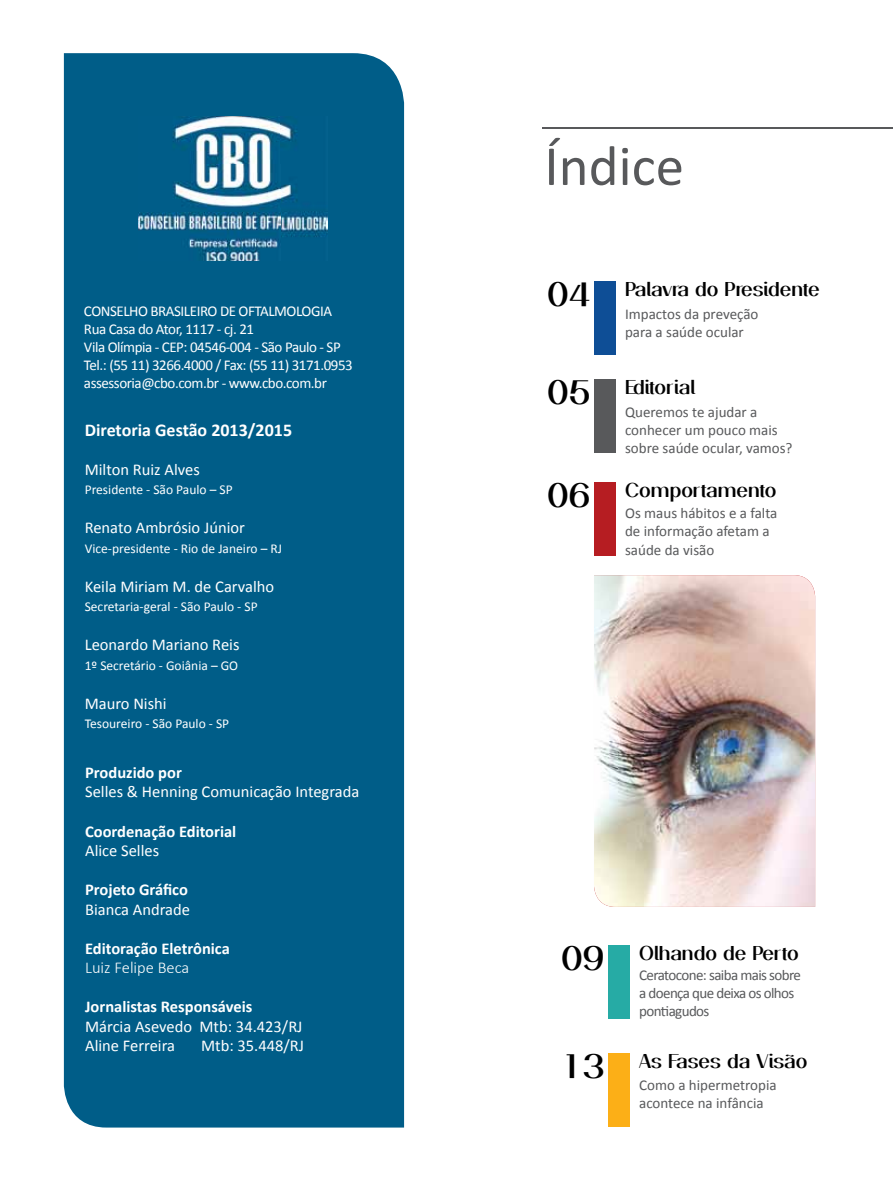
<style>
.page{position:relative;width:893px;height:1191px;background:#fff}
.page>*{position:absolute;margin:0;border:0;box-sizing:border-box;transform-origin:0 0}
.t1{font:57px "Calibri";color:#58595b}
.t2{font:600 33px "Passion Sans P Dai";color:#000}
.t3{font:600 19.5px "Passion Sans P Dai";color:#000}
.t4{font:700 18px "Calibri";color:#fff}
.t5{font:16.5px/19.5px "Calibri";color:#fff}
.t6{font:700 16.5px "Calibri";color:#fff}
.t7{font:300 16.5px "Calibri";color:#fff}
.t8{font:15px/18px "Calibri";color:#58595b}
.t9{font:15px/18px "Calibri";letter-spacing:-.03em;color:#fff}
.t10{font:15px/18px "Calibri";letter-spacing:-.04em;color:#58595b}
.t11{font:13.5px "Calibri";color:#fff}
.s1{font-size:33px}
</style>
<div class="page">
<div style="left:64px;top:53px;width:340px;height:1074px;background:#005d88"></div>
<hr style="left:542px;top:127px;width:351px;height:2px;background:#58595b">
<div style="left:594px;top:281px;width:21px;height:74px;background:#0e4e96"></div>
<div style="left:594px;top:379px;width:21px;height:73px;background:#58595b"></div>
<div style="left:594px;top:482px;width:21px;height:73px;background:#b61d22"></div>
<div style="left:608px;top:945px;width:21px;height:74px;background:#26aba5"></div>
<img style="left:594px;top:575px;width:221px;height:332px">
<div style="left:608px;top:1053px;width:21px;height:73px;background:#fcaf17"></div>
<img style="left:139px;top:116px;width:189px;height:145px">
<p class="t9" style="left:84px;top:302px;width:270px">CONSELHO BRASILEIRO DE OFTALMOLOGIA Rua Casa do Ator, 1117 - cj. 21<br>Vila Olímpia - CEP: 04546-004 - São Paulo - SP Tel.: (55 11) 3266.4000 / Fax: (55 11) 3171.0953 assessoria@cbo.com.br - www.cbo.com.br</p>
<p class="t4" style="left:85px;top:418px;width:209px">Diretoria Gestão 2013/2015</p>
<p class="t5" style="left:85px;top:459px;width:117px">Milton Ruiz Alves</p>
<p class="t11" style="left:85px;top:481px;width:149px">Presidente - São Paulo – SP</p>
<p class="t5" style="left:85px;top:518px;width:162px">Renato Ambrósio Júnior</p>
<p class="t11" style="left:85px;top:540px;width:199px">Vice-presidente - Rio de Janeiro – RJ</p>
<p class="t5" style="left:85px;top:576px;width:191px">Keila Miriam M. de Carvalho</p>
<p class="t11" style="left:85px;top:598px;width:174px">Secretaria-geral - São Paulo - SP</p>
<p class="t5" style="left:85px;top:635px;width:156px">Leonardo Mariano Reis</p>
<p class="t11" style="left:85px;top:657px;width:155px">1º Secretário - Goiânia – GO</p>
<p class="t5" style="left:85px;top:693px;width:83px">Mauro Nishi</p>
<p class="t11" style="left:85px;top:715px;width:146px">Tesoureiro - São Paulo - SP</p>
<p class="t6" style="left:85px;top:762px;width:98px">Produzido por</p>
<p class="t5" style="left:85px;top:782px;width:276px">Selles &amp; Henning Comunicação Integrada</p>
<p class="t6" style="left:85px;top:820px;width:153px">Coordenação Editorial</p>
<p class="t5" style="left:85px;top:841px;width:76px">Alice Selles</p>
<p class="t6" style="left:85px;top:879px;width:104px">Projeto Gráfico</p>
<p class="t5" style="left:85px;top:899px;width:106px">Bianca Andrade</p>
<p class="t6" style="left:85px;top:937px;width:146px">Editoração Eletrônica</p>
<p class="t7" style="left:85px;top:957px;width:106px">Luiz Felipe Beca</p>
<p class="t6" style="left:85px;top:996px;width:169px">Jornalistas Responsáveis</p>
<p class="t5" style="left:85px;top:1016px;width:219px">Márcia Asevedo Mtb: 34.423/RJ<br>Aline Ferreira</p>
<p class="t5" style="left:201px;top:1036px;width:105px">Mtb: 35.448/RJ</p>
<h1 class="t1" style="left:544px;top:130px;width:141px">Índice</h1>
<h2 class="t2" style="left:547px;top:274px;width:45px">04</h2>
<p class="t3" style="left:625px;top:277px;width:196px">Palavra do Presidente</p>
<p class="t8" style="left:625px;top:305px;width:135px">Impactos da preveção para a saúde ocular</p>
<h2 class="t2" style="left:547px;top:372px;width:45px">05</h2>
<p class="t3" style="left:625px;top:375px;width:72px">Editorial</p>
<p class="t8" style="left:625px;top:403px;width:169px">Queremos te ajudar a conhecer um pouco mais sobre saúde ocular, vamos?</p>
<h2 class="t2" style="left:547px;top:475px;width:45px">06</h2>
<p class="t3" style="left:625px;top:478px;width:153px">Comportamento</p>
<p class="t8" style="left:625px;top:504px;width:154px">Os maus hábitos e a falta de informação afetam a saúde da visão</p>
<h2 class="t2" style="left:561px;top:938px;width:45px">09</h2>
<p class="t3" style="left:639px;top:941px;width:161px">Olhando de Perto</p>
<p class="t10" style="left:639px;top:966px;width:163px">Ceratocone: saiba mais sobre a doença que deixa os olhos pontiagudos</p>
<p class="t3" style="left:561px;top:1049px;width:248px"><span class="s1">13</span> As Fases da Visão</p>
<p class="t8" style="left:639px;top:1075px;width:139px">Como a hipermetropia acontece na infância</p>
</div>
